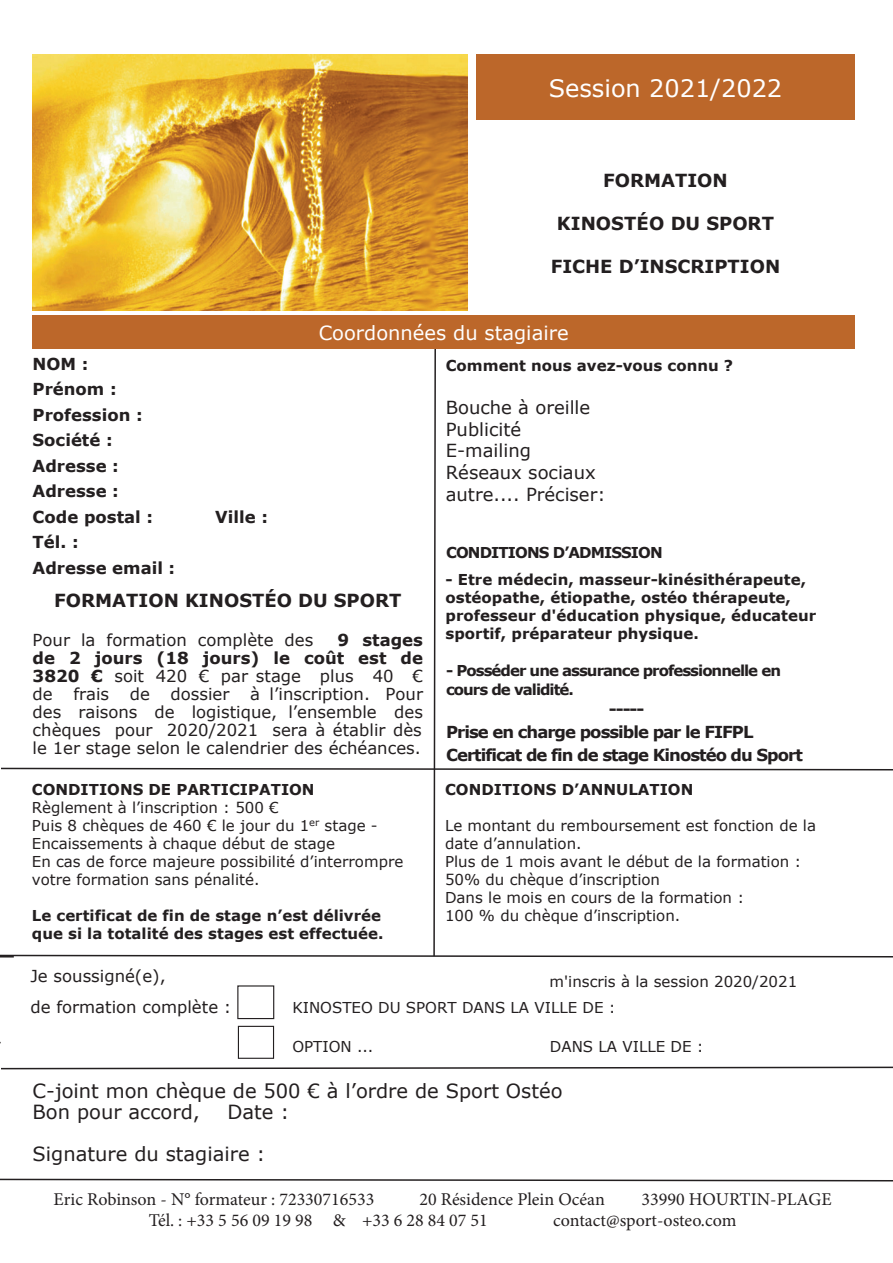
<style>
.page{position:relative;width:893px;height:1263px;background:#fff}
.page>*{position:absolute;margin:0;border:0;box-sizing:border-box;transform-origin:0 0}
.t1{font:24px "Verdana";color:#fff}
.t2{font:19.5px/21px "Verdana";color:#231f20}
.t3{font:19.5px "Verdana";color:#fff}
.t4{font:18px "Minion Pro";color:#231f20}
.t5{font:700 18px "Verdana";color:#231f20}
.t6{font:18px/21.6px "Verdana";color:#231f20}
.t7{font:16.5px/18px "Verdana";color:#231f20}
.t8{font:700 16.5px/25.5px "Verdana";color:#231f20}
.t9{font:700 16.5px/23.1px "Verdana";letter-spacing:-.06em;color:#231f20}
.t10{font:15px/18px "Verdana";color:#231f20}
.t11{font:700 15px/18px "Verdana";color:#231f20}
.t12{font:700 15px/18px "Verdana";color:#221e1f}
.t13{font:700 15px/19.2px "Verdana";letter-spacing:-.065em;color:#231f20}
.t14{font:700 15px "Verdana";letter-spacing:-.06em;color:#231f20}
.s1{font-weight:400}
</style>
<div class="page">
<img style="left:33px;top:54px;width:434px;height:257px">
<div style="left:476px;top:54px;width:379px;height:66px;background:#bc672a"></div>
<svg style="left:1px;top:1066px;width:892px;height:4px"></svg>
<svg style="left:0;top:1178px;width:893px;height:4px"></svg>
<div style="left:237px;top:985px;width:37px;height:34px;border:1px solid #231f20"></div>
<svg style="left:0;top:344px;width:893px;height:614px"></svg>
<div style="left:33px;top:315px;width:822px;height:34px;background:#bc672a"></div>
<div style="left:238px;top:1026px;width:36px;height:33px;border:1px solid #231f20"></div>
<h1 class="t1" style="left:549px;top:71px;width:235px">Session 2021/2022</h1>
<p class="t5" style="left:603px;top:167px;width:126px">FORMATION</p>
<p class="t5" style="left:557px;top:211px;width:219px">KINOSTÉO DU SPORT</p>
<p class="t5" style="left:551px;top:254px;width:231px">FICHE D’INSCRIPTION</p>
<p class="t8" style="left:33px;top:351px;width:122px">NOM :<br>Prénom :<br>Profession :<br>Société :<br>Adresse :<br>Adresse :<br>Code postal :</p>
<p class="t8" style="left:215px;top:504px;width:54px">Ville :</p>
<h2 class="t3" style="left:319px;top:320px;width:251px">Coordonnées du stagiaire</h2>
<p class="t11" style="left:446px;top:356px;width:289px">Comment nous avez-vous connu ?</p>
<p class="t6" style="left:446px;top:397px;width:161px">Bouche à oreille<br>Publicité<br>E-mailing<br>Réseaux sociaux autre.... Préciser:</p>
<p class="t8" style="left:33px;top:529px;width:144px">Tél. :<br>Adresse email :</p>
<p class="t5" style="left:54px;top:587px;width:349px">FORMATION KINOSTÉO DU SPORT</p>
<p class="t7" style="left:33px;top:631px;width:282px">Pour la formation complète des</p>
<p class="t8" style="left:33px;top:631px;width:392px;line-height:18px;text-align:justify;text-indent:305px">9 stages de 2 jours (18 jours) le coût est de 3820 € <span class="s1">soit 420 € par stage plus 40 € de frais de</span></p>
<p class="t7" style="left:33px;top:685px;width:392px;text-align:justify;text-indent:138px">dossier à l’inscription. Pour des raisons de logistique, l’ensemble des chèques pour 2020/2021 sera à établir dès le 1er stage selon le calendrier des échéances.</p>
<p class="t11" style="left:32px;top:780px;width:284px">CONDITIONS DE PARTICIPATION</p>
<p class="t10" style="left:32px;top:798px;width:373px">Règlement à l’inscription : 500 €<br>Puis 8 chèques de 460 € le jour du 1<sup>er</sup> stage - Encaissements à chaque début de stage<br>En cas de force majeure possibilité d’interrompre votre formation sans pénalité.</p>
<p class="t11" style="left:32px;top:906px;width:353px">Le certificat de fin de stage n’est délivrée que si la totalité des stages est effectuée.</p>
<p class="t14" style="left:446px;top:542px;width:218px">CONDITIONS D’ADMISSION</p>
<p class="t12" style="left:445px;top:570px;width:372px">- Etre médecin, masseur-kinésithérapeute, ostéopathe, étiopathe, ostéo thérapeute, professeur d'éducation physique, éducateur sportif, préparateur physique.</p>
<p class="t13" style="left:446px;top:661px;width:336px">- Posséder une assurance professionnelle en cours de validité.</p>
<p class="t9" style="left:446px;top:697px;width:358px;text-indent:163px">-----<br>Prise en charge possible par le FIFPL<br>Certificat de fin de stage Kinostéo du Sport</p>
<p class="t11" style="left:445px;top:780px;width:250px">CONDITIONS D’ANNULATION</p>
<p class="t10" style="left:445px;top:817px;width:372px">Le montant du remboursement est fonction de la date d’annulation.<br>Plus de 1 mois avant le début de la formation :<br>50% du chèque d’inscription<br>Dans le mois en cours de la formation :<br>100 % du chèque d’inscription.</p>
<p class="t7" style="left:30px;top:960px;width:202px;line-height:31.5px">Je soussigné(e),<br>de formation complète :</p>
<p class="t10" style="left:292px;top:969px;width:506px;line-height:25.5px;text-indent:257px">m'inscris à la session 2020/2021<br>KINOSTEO DU SPORT DANS LA VILLE DE :</p>
<p class="t10" style="left:292px;top:1037px;width:83px">OPTION ...</p>
<p class="t10" style="left:550px;top:1037px;width:155px">DANS LA VILLE DE :</p>
<h2 class="t2" style="left:33px;top:1080px;width:531px">C-joint mon chèque de 500 € à l’ordre de Sport Ostéo<br>Bon pour accord,</h2>
<h2 class="t2" style="left:33px;top:1091px;width:258px;line-height:42px;text-indent:195px">Date :<br>Signature du stagiaire :</h2>
<p class="t4" style="left:54px;top:1187px;width:322px">Eric Robinson - N° formateur : 72330716533</p>
<p class="t4" style="left:419px;top:1187px;width:187px">20 Résidence Plein Océan</p>
<p class="t4" style="left:642px;top:1187px;width:191px">33990 HOURTIN-PLAGE</p>
<p class="t4" style="left:149px;top:1208px;width:341px">Tél. : +33 5 56 09 19 98 &amp; +33 6 28 84 07 51</p>
<p class="t4" style="left:553px;top:1208px;width:185px">contact@sport-osteo.com</p>
</div>
